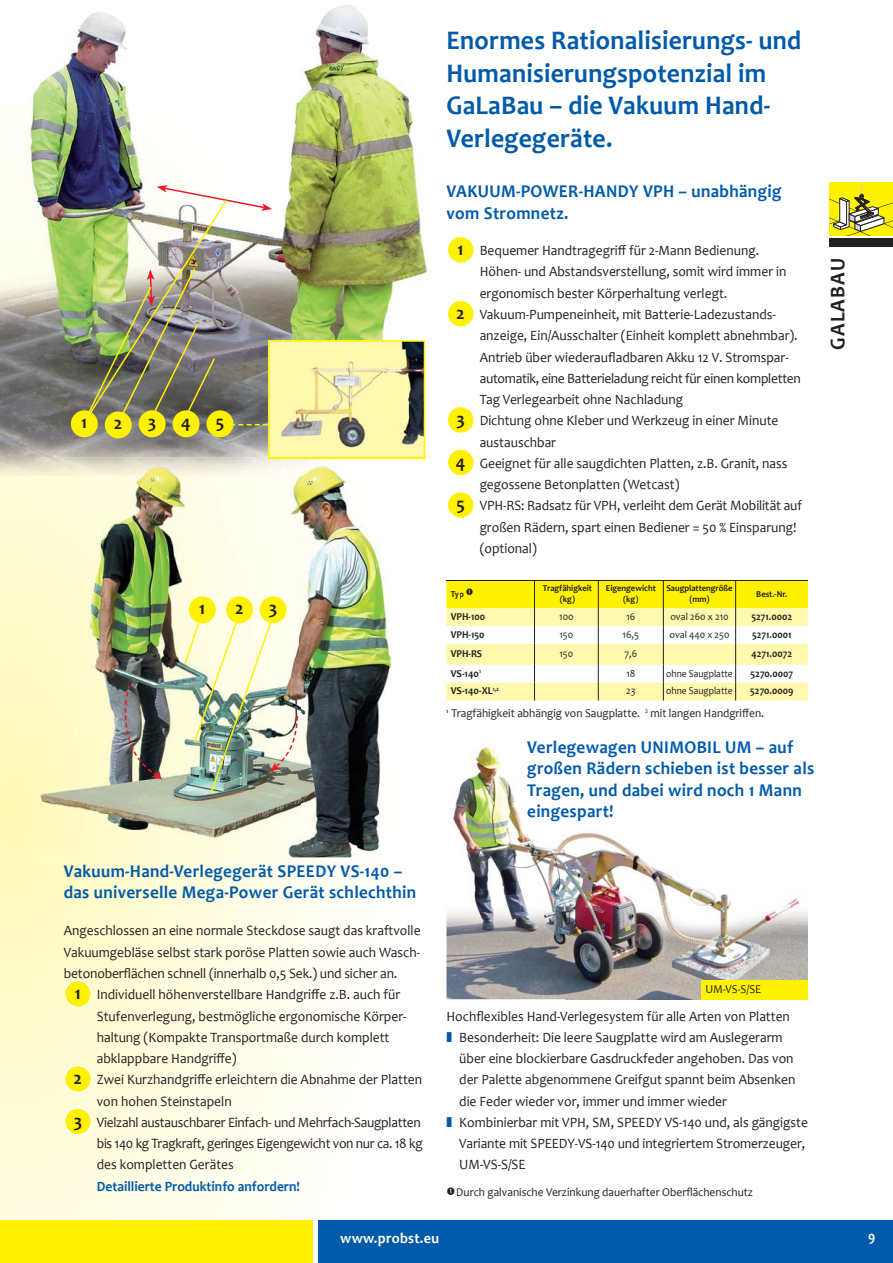
<style>
.page{position:relative;width:893px;height:1263px;background:#fff}
.page>*{position:absolute;margin:0;border:0;box-sizing:border-box;transform-origin:0 0}
.t1{font:700 27px/32.4px "Candara";letter-spacing:.01em;color:#005aaa;scale:.95 1}
.t2{font:700 21px "Candara";letter-spacing:.06em;color:#231f20;scale:.95 1}
.t3{font:700 18px/21.6px "Candara";letter-spacing:.02em;color:#005aaa;scale:.95 1}
.t4{font:700 18px "Candara";color:#231f20}
.t5{font:700 18px "Candara";color:#181a00}
.t6{font:700 15px "Candara";letter-spacing:.02em;color:#fff;scale:.95 1}
.t7{font:14.25px/21.3px "Candara";color:#231f20;scale:.95 1}
.t8{font:14.25px "Candara";letter-spacing:-.02em;color:#231f20;scale:.95 1}
.t9{font:14.25px "Candara";letter-spacing:-.025em;color:#231f20;scale:.95 1}
.t10{font:700 14.25px "Candara";color:#005aaa;scale:.95 1}
.t11{font:700 14.25px "Candara";color:#fff;scale:.95 1}
.t12{font:12px "Candara";color:#231f20;scale:.95 1}
.t13{font:700 10.5px "Candara";color:#231f20;scale:.95 1}
.t14{font:10.5px "Candara";color:#231f20;scale:.95 1}
.t15{font:10.5px "Candara";color:#231f20;scale:.91 1}
.t16{font:700 10.5px "Candara";color:#231f20}
.t17{font:700 9px/10.8px "Candara";color:#231f20;text-align:center;scale:.95 1}
.t18{font:700 9px "Candara";color:#181a00;scale:.95 1}
.t19{font:700 6.15px "Candara";color:#231f20}
.s1{font-weight:700;font-size:18px}
.s2{color:#231f20}
.s3{color:#1f1c07}
</style>
<div class="page">
<svg style="left:0;top:476px;width:565px;height:744px"></svg>
<div style="left:459px;top:542px;width:78px;height:14px;background:#fff"></div>
<div style="left:319px;top:1220px;width:574px;height:43px;background:#005aaa"></div>
<div style="left:0;top:1220px;width:312px;height:43px;background:#fff200"></div>
<div style="left:829px;top:238px;width:64px;height:8px;background:#231f20"></div>
<svg style="left:829px;top:183px;width:64px;height:53px;background:#d7cd2d"></svg>
<img style="left:446px;top:720px;width:362px;height:279px">
<svg style="left:448px;top:237px;width:26px;height:26px"></svg>
<svg style="left:448px;top:301px;width:26px;height:26px"></svg>
<svg style="left:448px;top:407px;width:26px;height:26px"></svg>
<img style="left:32px;top:5px;width:378px;height:98px">
<img style="left:0;top:103px;width:298px;height:373px">
<img style="left:298px;top:103px;width:129px;height:266px">
<img style="left:425px;top:369px;width:1px;height:88px">
<div style="left:71px;top:410px;width:27px;height:27px;background:#fff200;border-radius:50%"></div>
<img style="left:82px;top:185px;width:343px;height:272px">
<div style="left:65px;top:980px;width:26px;height:27px;background:#fff200;border-radius:50%"></div>
<div style="left:64px;top:980px;width:28px;height:28px;border:2px solid #fff;border-radius:50%"></div>
<div style="left:65px;top:1066px;width:26px;height:26px;background:#fff200;border-radius:50%"></div>
<div style="left:64px;top:1065px;width:28px;height:28px;border:2px solid #fff;border-radius:50%"></div>
<div style="left:65px;top:1108px;width:26px;height:27px;background:#fff200;border-radius:50%"></div>
<div style="left:64px;top:1107px;width:28px;height:29px;border:2px solid #fff;border-radius:50%"></div>
<img style="left:34px;top:476px;width:425px;height:381px">
<img style="left:446px;top:720px;width:13px;height:137px">
<svg style="left:446px;top:449px;width:119px;height:86px"></svg>
<img style="left:446px;top:542px;width:13px;height:14px">
<svg style="left:446px;top:580px;width:362px;height:120px"></svg>
<img style="left:34px;top:457px;width:392px;height:19px">
<img style="left:268px;top:457px;width:157px;height:1px">
<div style="left:189px;top:596px;width:27px;height:27px;background:#fff200;border-radius:50%"></div>
<div style="left:226px;top:596px;width:27px;height:27px;background:#fff200;border-radius:50%"></div>
<svg style="left:124px;top:684px;width:38px;height:95px;background:#595857"></svg>
<div style="left:260px;top:596px;width:27px;height:27px;background:#fff200;border-radius:50%"></div>
<img style="left:183px;top:617px;width:116px;height:179px">
<div style="left:701px;top:980px;width:107px;height:19px;background:#fff200"></div>
<svg style="left:447px;top:1032px;width:5px;height:10px"></svg>
<svg style="left:447px;top:1117px;width:5px;height:10px"></svg>
<p class="t4" style="left:81px;top:415px;width:8px">1</p>
<p class="t4" style="left:114px;top:416px;width:10px">2</p>
<p class="t4" style="left:148px;top:415px;width:10px">3</p>
<p class="t4" style="left:181px;top:415px;width:11px">4</p>
<p class="t4" style="left:216px;top:415px;width:10px">5</p>
<p class="t4" style="left:199px;top:601px;width:8px">1</p>
<p class="t4" style="left:235px;top:601px;width:10px">2</p>
<p class="t4" style="left:269px;top:601px;width:10px">3</p>
<p class="t3" style="left:64px;top:862px;width:372px">Vakuum-Hand-Verlegegerät SPEEDY VS-140 – das universelle Mega-Power Gerät schlechthin</p>
<p class="t7" style="left:64px;top:920px;width:377px;text-align:justify">Angeschlossen an eine normale Steckdose saugt das kraftvolle Vakuumgebläse selbst stark poröse Platten sowie auch Wasch&shy;betonoberflächen schnell (innerhalb 0,5 Sek.) und sicher an.</p>
<p class="t7" style="left:75px;top:984px;width:344px"><span class="s1">1</span> Individuell höhenverstellbare Handgriffe z.B. auch für</p>
<p class="t7" style="left:97px;top:1005px;width:327px">Stufenverlegung, bestmögliche ergonomische Körper-</p>
<p class="t7" style="left:97px;top:1026px;width:310px">haltung (Kompakte Transportmaße durch komplett</p>
<p class="t7" style="left:97px;top:1048px;width:149px">abklappbare Handgriffe)</p>
<p class="t7" style="left:74px;top:1069px;width:368px"><span class="s1">2</span> Zwei Kurzhandgriffe erleichtern die Abnahme der Platten</p>
<p class="t7" style="left:97px;top:1090px;width:143px">von hohen Steinstapeln</p>
<p class="t8" style="left:74px;top:1113px;width:367px"><span class="s1">3</span> Vielzahl austauschbarer Einfach- und Mehrfach-Saugplatten</p>
<p class="t9" style="left:97px;top:1134px;width:344px">bis 140 kg Tragkraft, geringes Eigengewicht von nur ca. 18 kg</p>
<p class="t7" style="left:97px;top:1154px;width:146px">des kompletten Gerätes</p>
<p class="t10" style="left:97px;top:1180px;width:215px">Detaillierte Produktinfo anfordern!</p>
<h1 class="t1" style="left:446px;top:27px;width:375px">Enormes Rationalisierungs- und<br>Humanisierungspotenzial im<br>GaLaBau – die Vakuum Hand-<br>Verlegegeräte.</h1>
<p class="t3" style="left:446px;top:182px;width:354px">VAKUUM-POWER-HANDY VPH – unabhängig vom Stromnetz.</p>
<p class="t7" style="left:458px;top:240px;width:319px"><span class="s1">1</span> Bequemer Handtragegriff für 2-Mann Bedienung.</p>
<p class="t7" style="left:480px;top:261px;width:324px">Höhen- und Abstandsverstellung, somit wird immer in</p>
<p class="t7" style="left:480px;top:282px;width:262px">ergonomisch bester Körperhaltung verlegt.</p>
<p class="t7" style="left:456px;top:303px;width:338px"><span class="s1">2</span> Vakuum-Pumpeneinheit, mit Batterie-Ladezustands-</p>
<p class="t7" style="left:480px;top:325px;width:336px">anzeige, Ein/Ausschalter (Einheit komplett abnehmbar).</p>
<p class="t7" style="left:480px;top:346px;width:327px">Antrieb über wiederaufladbaren Akku 12 V. Stromspar-</p>
<p class="t8" style="left:480px;top:369px;width:340px">automatik, eine Batterieladung reicht für einen kompletten</p>
<p class="t7" style="left:480px;top:389px;width:216px">Tag Verlegearbeit ohne Nachladung</p>
<p class="t7" style="left:456px;top:410px;width:340px"><span class="s1">3</span> Dichtung ohne Kleber und Werkzeug in einer Minute</p>
<p class="t7" style="left:480px;top:431px;width:82px">austauschbar</p>
<p class="t7" style="left:480px;top:452px;width:326px">Geeignet für alle saugdichten Platten, z.B. Granit, nass</p>
<p class="t7" style="left:480px;top:474px;width:212px">gegossene Betonplatten (Wetcast)</p>
<p class="t7" style="left:480px;top:495px;width:341px">VPH-RS: Radsatz für VPH, verleiht dem Gerät Mobilität auf</p>
<p class="t7" style="left:480px;top:516px;width:335px">großen Rädern, spart einen Bediener = 50 % Ein sparung!</p>
<p class="t7" style="left:480px;top:537px;width:62px">(optional)</p>
<p class="t18" style="left:451px;top:590px;width:25px">Ty<span class="s2">p</span> <sup>■</sup></p>
<p class="t17" style="left:543px;top:584px;width:53px">Tragfähigkeit (kg)</p>
<p class="t17" style="left:606px;top:584px;width:54px">Eigengewicht (kg)</p>
<p class="t17" style="left:666px;top:584px;width:71px">Saugplattengröße (mm)</p>
<p class="t17" style="left:756px;top:589px;width:34px">Best.-Nr.</p>
<p class="t13" style="left:451px;top:612px;width:38px"><span class="s3">VP</span>H-100</p>
<p class="t14" style="left:559px;top:610px;width:17px">100</p>
<p class="t14" style="left:626px;top:610px;width:11px">16</p>
<p class="t14" style="left:670px;top:610px;width:63px">oval 260 x 210</p>
<p class="t13" style="left:751px;top:612px;width:44px">5271.0002</p>
<p class="t13" style="left:451px;top:630px;width:37px">VPH-150</p>
<p class="t14" style="left:559px;top:628px;width:16px">150</p>
<p class="t14" style="left:623px;top:628px;width:19px">16,5</p>
<p class="t14" style="left:669px;top:628px;width:65px">oval 440 x 250</p>
<p class="t13" style="left:752px;top:630px;width:43px">5271.0001</p>
<p class="t13" style="left:451px;top:650px;width:35px"><span class="s3">VP</span>H-RS</p>
<p class="t14" style="left:559px;top:647px;width:16px">150</p>
<p class="t14" style="left:624px;top:647px;width:15px">7,6</p>
<p class="t13" style="left:751px;top:650px;width:44px">4271.0072</p>
<p class="t16" style="left:451px;top:669px;width:32px">VS-140<sup>1</sup></p>
<p class="t14" style="left:626px;top:667px;width:11px">18</p>
<p class="t15" style="left:666px;top:667px;width:75px">ohne Saugplatte</p>
<p class="t13" style="left:750px;top:669px;width:46px">5270.0007</p>
<p class="t16" style="left:451px;top:687px;width:50px"><span class="s3">VS</span>-140-XL<sup>1,2</sup></p>
<p class="t14" style="left:626px;top:684px;width:11px">23</p>
<p class="t15" style="left:666px;top:684px;width:75px">ohne Saugplatte</p>
<p class="t13" style="left:750px;top:687px;width:47px">5270.0009</p>
<p class="t5" style="left:456px;top:455px;width:11px">4</p>
<p class="t5" style="left:456px;top:497px;width:10px">5</p>
<p class="t12" style="left:451px;top:705px;width:331px">Tragfähigkeit abhängig von Saugplatte. <sup>2</sup> mit langen Handgriffen.</p>
<p class="t19" style="left:446px;top:708px;width:3px">1</p>
<p class="t3" style="left:527px;top:738px;width:304px">Verlegewagen UNIMOBIL UM – auf großen Rädern schieben ist besser als<br>Tragen, und dabei wird noch 1 Mann eingespart!</p>
<h2 class="t2" style="left:829px;top:350px;width:98px;rotate:-90deg">GALABAU</h2>
<p class="t12" style="left:705px;top:982px;width:60px">UM-VS-S/SE</p>
<p class="t7" style="left:459px;top:1005px;width:369px;text-indent:-13px">Hochflexibles Hand-Verlegesystem für alle Arten von Platten Besonderheit: Die leere Saugplatte wird am Auslegerarm über eine blockierbare Gasdruckfeder angehoben. Das von der Palette abgenommene Greifgut spannt beim Absenken die Feder wieder vor, immer und immer wieder Kombinierbar mit VPH, SM, SPEEDY VS-140 und, als gängigste Variante mit SPEEDY-VS-140 und integriertem Stromerzeuger, UM-VS-S/SE</p>
<p class="t12" style="left:446px;top:1185px;width:324px">■Durch galvanische Verzinkung dauerhafter Oberflächenschutz</p>
<p class="t6" style="left:340px;top:1232px;width:106px">www.probst.eu</p>
<p class="t11" style="left:868px;top:1231px;width:9px">9</p>
</div>
